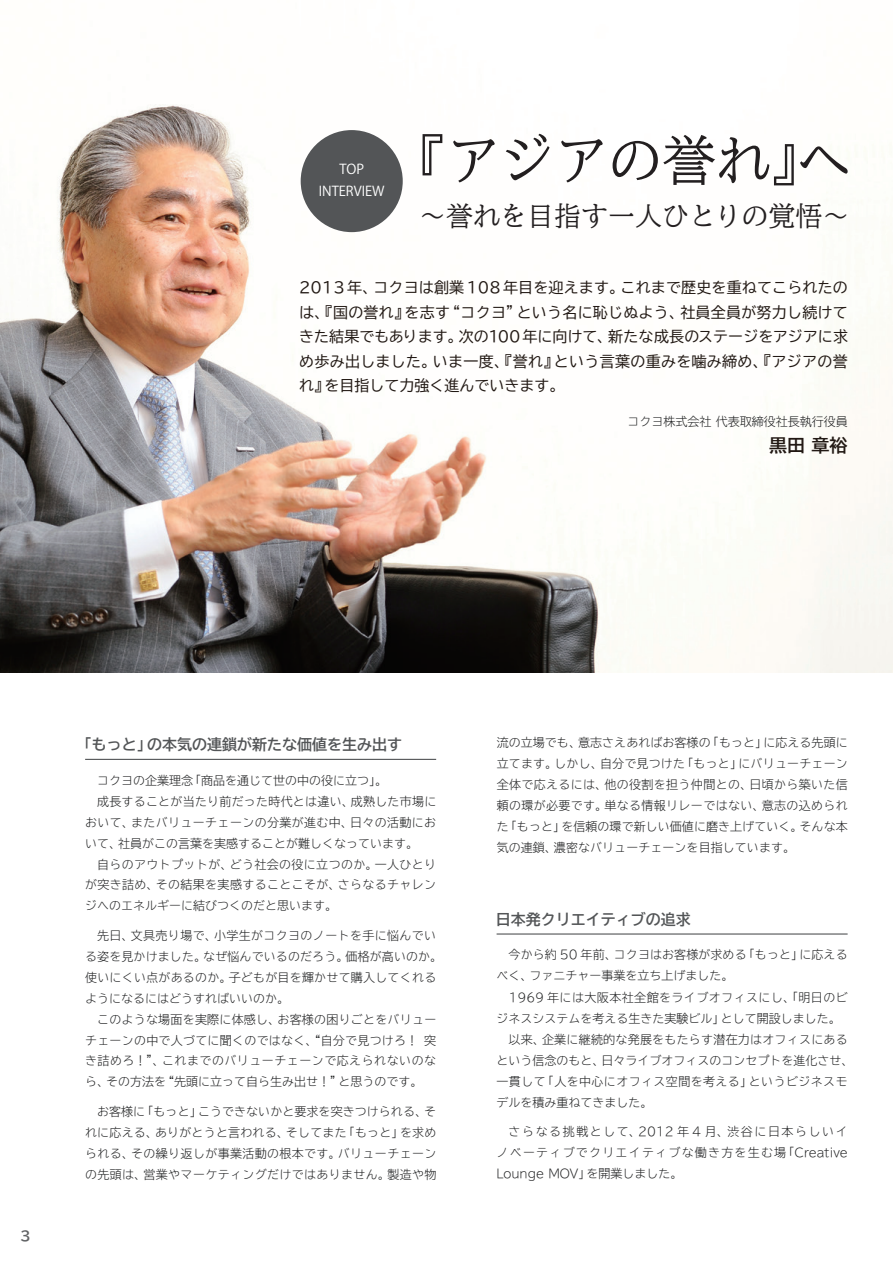
<style>
.page{position:relative;width:893px;height:1263px;background:#fff}
.page>*{position:absolute;margin:0;border:0;box-sizing:border-box;transform-origin:0 0}
.t1{font:500 54px "TBUD Min Std";color:#231f20}
.t2{font:500 27px "TBUD Min Std";color:#231f20}
.t3{font:700 18px "TBUD Go Std";color:#221914}
.t4{font:15px/24.5px "TBUD Go Std";letter-spacing:.02em;color:#221914;text-align:justify}
.t5{font:700 15px "TBUD Go Std";color:#535557}
.t6{font:13.5px/21.3px "Koz Go Pro";color:#fff;text-align:center}
.t7{font:700 13.5px "TBUD Go Std";color:#616365}
.t8{font:300 12px/21px "TBUD Go Std Super";letter-spacing:.01em;color:#202122;text-align:justify}
.t9{font:300 12px "TBUD Go Std Super";letter-spacing:.03em;color:#202122}
.t10{font:300 12px "TBUD Go Std Super";letter-spacing:.035em;color:#202122}
</style>
<div class="page">
<img style="left:0;top:104px;width:893px;height:568px">
<div style="left:301px;top:130px;width:102px;height:102px;background:#535557;border-radius:50%"></div>
<hr style="left:85px;top:759px;width:351px;height:1px;background:#535557">
<hr style="left:497px;top:933px;width:351px;height:1px;background:#535557">
<p class="t6" style="left:319px;top:159px;width:67px">TOP<br>INTERVIEW</p>
<h1 class="t1" style="left:392px;top:118px;width:460px">『アジアの誉れ』へ</h1>
<h2 class="t2" style="left:419px;top:194px;width:432px">～誉れを目指す一人ひとりの覚悟～</h2>
<p class="t4" style="left:299px;top:275px;width:550px">2013年、コクヨは創業 108年目を迎えます。これまで歴史を重ねてこられたのは、『国の誉れ』を志す“コクヨ”という名に恥じぬよう、社員全員が努力し続けてきた結果でもあります。次の100年に向けて、新たな成長のステージをアジアに求め歩み出しました。いま一度、『誉れ』という言葉の重みを噛み締め、『アジアの誉れ』を目指して力強く進んでいきます。</p>
<p class="t8" style="left:627px;top:411px;width:222px">コクヨ株式会社 代表取締役社長執行役員</p>
<h3 class="t3" style="left:769px;top:431px;width:80px">黒田 章裕</h3>
<p class="t7" style="left:20px;top:1225px;width:12px">3</p>
<p class="t5" style="left:77px;top:732px;width:327px">「もっと」の本気の連鎖が新たな価値を生み出す</p>
<p class="t8" style="left:97px;top:769px;width:292px">コクヨの企業理念「商品を通じて世の中の役に立つ」。</p>
<p class="t8" style="left:97px;top:790px;width:341px">成長することが当たり前だった時代とは違い、成熟した市場に</p>
<p class="t9" style="left:85px;top:812px;width:353px">おいて、またバリューチェーンの分業が進む中、日々の活動にお</p>
<p class="t8" style="left:85px;top:832px;width:334px">いて、社員がこの言葉を実感することが難しくなっています。</p>
<p class="t9" style="left:97px;top:854px;width:341px">自らのアウトプットが、どう社会の役に立つのか。一人ひとり</p>
<p class="t9" style="left:85px;top:875px;width:353px">が突き詰め、その結果を実感することこそが、さらなるチャレン</p>
<p class="t8" style="left:85px;top:895px;width:253px">ジへのエネルギーに結びつくのだと思います。</p>
<p class="t8" style="left:85px;top:924px;width:359px;text-align:left;text-indent:12px">先日、文具売り場で、小学生がコクヨのノートを手に悩んでいる姿を見かけました。なぜ悩んでいるのだろう。価格が高いのか。使いにくい点があるのか。子どもが目を輝かせて購入してくれるようになるにはどうすればいいのか。</p>
<p class="t8" style="left:85px;top:1008px;width:353px;text-indent:12px">このような場面を実際に体感し、お客様の困りごとをバリューチェーンの中で人づてに聞くのではなく、“自分で見つけろ！ 突き詰めろ！”、これまでのバリューチェーンで応えられないのなら、その方法を“先頭に立って自ら生み出せ！”と思うのです。</p>
<p class="t8" style="left:85px;top:1100px;width:353px;text-indent:12px">お客様に「もっと」こうできないかと要求を突きつけられる、それに応える、ありがとうと言われる、そしてまた「もっと」を求められる、その繰り返しが事業活動の根本です。バリューチェーンの先頭は、営業やマーケティングだけではありません。製造や物</p>
<p class="t8" style="left:497px;top:732px;width:353px">流の立場でも、意志さえあればお客様の「もっと」に応える先頭に立てます。しかし、自分で見つけた「もっと」にバリューチェーン全体で応えるには、他の役割を担う仲間との、日頃から築いた信頼の環が必要です。単なる情報リレーではない、意志の込められた「もっと」を信頼の環で新しい価値に磨き上げていく。そんな本気の連鎖、濃密なバリューチェーンを目指しています。</p>
<p class="t5" style="left:496px;top:907px;width:196px">日本発クリエイティブの追求</p>
<p class="t8" style="left:497px;top:944px;width:353px;text-indent:12px">今から約 50 年前、コクヨはお客様が求める「もっと」に応えるべく、ファニチャー事業を立ち上げました。</p>
<p class="t10" style="left:509px;top:987px;width:341px">1969 年には大阪本社全館をライブオフィスにし、「明日のビ</p>
<p class="t8" style="left:497px;top:1007px;width:346px">ジネスシステムを考える生きた実験ビル」として開設しました。</p>
<p class="t8" style="left:509px;top:1028px;width:341px">以来、企業に継続的な発展をもたらす潜在力はオフィスにある</p>
<p class="t8" style="left:497px;top:1049px;width:359px">という信念のもと、日々ライブオフィスのコンセプトを進化させ、</p>
<p class="t10" style="left:497px;top:1071px;width:353px">一貫して「人を中心にオフィス空間を考える」というビジネスモ</p>
<p class="t8" style="left:497px;top:1091px;width:157px">デルを積み重ねてきました。</p>
<p class="t8" style="left:497px;top:1121px;width:353px;text-indent:12px">さらなる挑戦として、2012 年 4 月、渋谷に日本らしいイノベーティブでクリエイティブな働き方を生む場「Creative Lounge MOV」を開業しました。</p>
</div>
